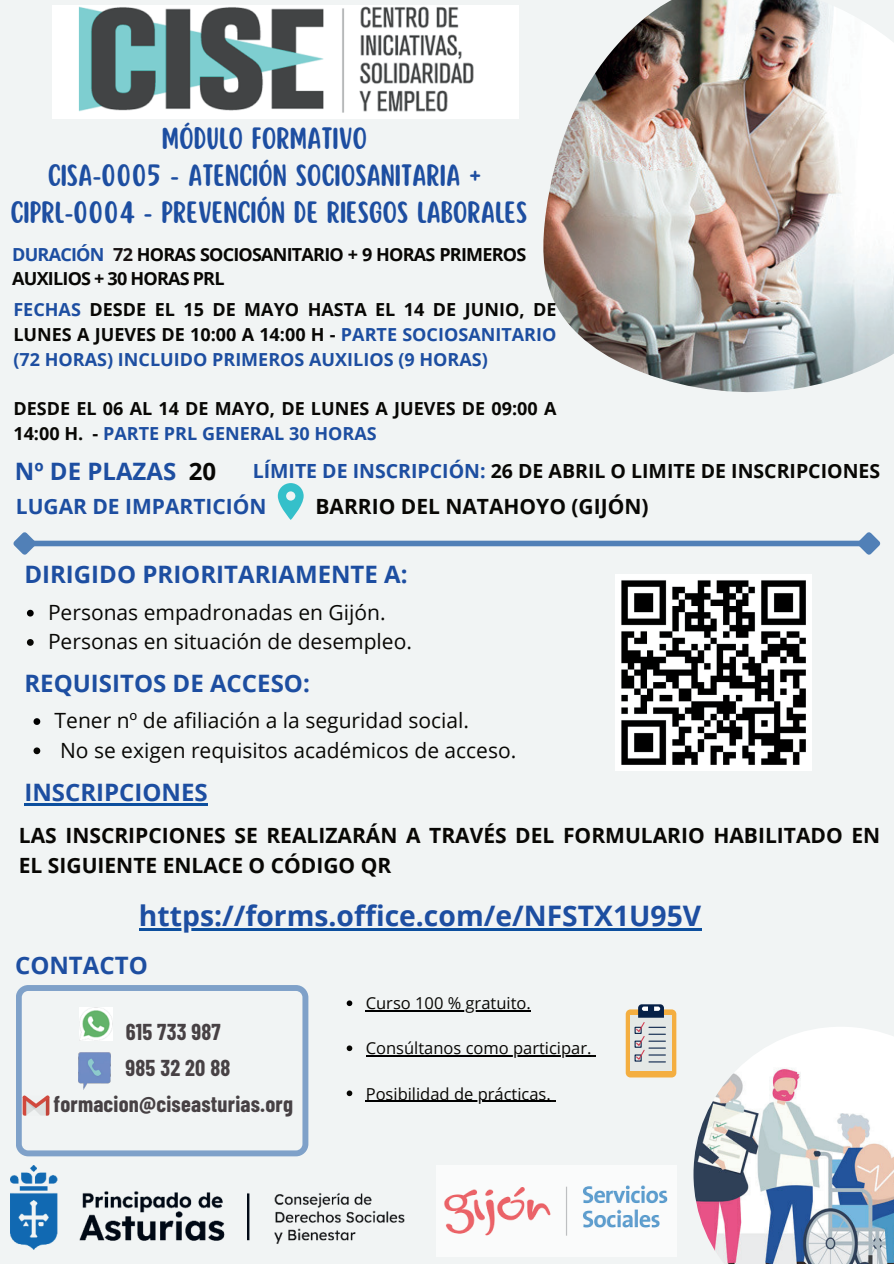
<style>
.page{position:relative;width:894px;height:1264px;background:#fff}
.page>*{position:absolute;margin:0;border:0;box-sizing:border-box;transform-origin:0 0}
.t1{font:700 28.2px "Open Sans";color:#1d4ea1}
.t2{font:27px/37.2px "Scripter";color:#1d4ea1;text-align:center}
.t3{font:700 24px "Open Sans";color:#1d4ea1}
.t4{font:700 22.5px/36px "Barlow Condensed";letter-spacing:.01em;color:#474144;text-align:center}
.t5{font:21px/29.2px "Open Sans";color:#080704}
.t6{font:700 21px/29.2px "Open Sans";color:#080704}
.t7{font:700 21px "Open Sans";color:#1d4ea1}
.t8{font:700 19.5px "Open Sans";color:#080704}
.t9{font:700 18px/24.8px "Open Sans";color:#1d4ea1;text-align:justify}
.t10{font:700 18px/24.8px "Open Sans";color:#080704}
.t11{font:700 18px/24.8px "Open Sans";letter-spacing:-.045em;color:#080704}
.t12{font:16.5px "Open Sans";color:#080704}
.s1{color:#1d4ea1}
.s2{color:#181212}
.s3{color:#080704}
</style>
<div class="page">
<div style="left:0;top:0;width:893px;height:1263px;background:#f1f4f4"></div>
<img style="left:543px;top:0;width:350px;height:392px">
<svg style="left:278px;top:483px;width:25px;height:37px"></svg>
<img style="left:693px;top:1027px;width:200px;height:236px">
<svg style="left:16px;top:985px;width:292px;height:171px"></svg>
<img style="left:79px;top:1007px;width:33px;height:33px">
<img style="left:78px;top:1052px;width:33px;height:37px">
<img style="left:52px;top:5px;width:466px;height:113px">
<svg style="left:23px;top:1095px;width:26px;height:20px"></svg>
<div style="left:32px;top:540px;width:829px;height:6px;background:#5180b7"></div>
<svg style="left:13px;top:532px;width:28px;height:23px"></svg>
<svg style="left:852px;top:532px;width:28px;height:23px"></svg>
<img style="left:444px;top:1185px;width:224px;height:51px">
<svg style="left:27px;top:609px;width:7px;height:7px"></svg>
<svg style="left:27px;top:639px;width:7px;height:6px"></svg>
<img style="left:10px;top:1165px;width:394px;height:84px">
<svg style="left:346px;top:1000px;width:6px;height:6px"></svg>
<hr style="left:365px;top:1010px;width:165px;height:1px;background:#000">
<svg style="left:346px;top:1045px;width:6px;height:6px"></svg>
<hr style="left:365px;top:1055px;width:226px;height:1px;background:#000">
<svg style="left:346px;top:1090px;width:6px;height:6px"></svg>
<hr style="left:365px;top:1100px;width:185px;height:1px;background:#000">
<svg style="left:34px;top:718px;width:6px;height:7px"></svg>
<svg style="left:34px;top:747px;width:6px;height:7px"></svg>
<div style="left:625px;top:1009px;width:51px;height:68px;background:#f4ae40;border-radius:5px"></div>
<div style="left:630px;top:1015px;width:41px;height:56px;background:#e4e8e6"></div>
<svg style="left:635px;top:1004px;width:30px;height:58px"></svg>
<img style="left:615px;top:575px;width:195px;height:195px">
<hr style="left:139px;top:928px;width:562px;height:2px;background:#0d4f9e">
<hr style="left:24px;top:803px;width:184px;height:2px;background:#0d4f9e">
<p class="t2" style="left:11px;top:121px;width:518px">MÓDULO FORMATIVO<br>CISA-0005 - ATENCIÓN SOCIOSANITARIA +<br>CIPRL-0004 - PREVENCIÓN DE RIESGOS LABORALES</p>
<p class="t11" style="left:12px;top:241px;width:515px"><span class="s1">DURACIÓN</span> <span class="s2">72</span> HORAS SOCIOSANITARIO + 9 HORAS PRIMEROS<br>AUXILIOS + 30 HORAS PRL</p>
<p class="t9" style="left:13px;top:296px;width:544px">FECHAS <span class="s3">DESDE EL 15 DE MAYO HASTA EL 14 DE JUNIO, DE LUNES A JUEVES DE 10:00 A 14:00 H -</span> PARTE SOCIOSANITARIO (72 HORAS) INCLUIDO PRIMEROS AUXILIOS (9 HORAS)</p>
<p class="t10" style="left:13px;top:395px;width:544px">DESDE EL 06 AL 14 DE MAYO, DE LUNES A JUEVES DE 09:00 A<br>14:00 H. - <span class="s1">PARTE PRL GENERAL 30 HORAS</span></p>
<p class="t3" style="left:15px;top:454px;width:203px">Nº DE PLAZAS <span class="s3">20</span></p>
<p class="t8" style="left:252px;top:457px;width:629px"><span class="s1">LÍMITE DE INSCRIPCIÓN:</span> 26 DE ABRIL O LIMITE DE INSCRIPCIONES</p>
<p class="t7" style="left:16px;top:491px;width:252px">LUGAR DE IMPARTICIÓN</p>
<p class="t6" style="left:315px;top:491px;width:334px">BARRIO DEL NATAHOYO (GIJÓN)</p>
<p class="t3" style="left:24px;top:557px;width:384px">DIRIGIDO PRIORITARIAMENTE A:</p>
<p class="t5" style="left:48px;top:597px;width:365px">Personas empadronadas en Gijón.<br>Personas en situación de desempleo.</p>
<p class="t3" style="left:24px;top:666px;width:287px">REQUISITOS DE ACCESO:</p>
<p class="t5" style="left:55px;top:705px;width:463px">Tener nº de afiliación a la seguridad social.<br>No se exigen requisitos académicos de acceso.</p>
<p class="t3" style="left:24px;top:775px;width:185px">INSCRIPCIONES</p>
<p class="t6" style="left:19px;top:820px;width:862px">LAS INSCRIPCIONES SE REALIZARÁN A TRAVÉS DEL FORMULARIO HABILITADO EN<br>EL SIGUIENTE ENLACE O CÓDIGO QR</p>
<h1 class="t1" style="left:139px;top:896px;width:563px">https://forms.office.com/e/NFSTX1U95V</h1>
<p class="t3" style="left:15px;top:948px;width:134px">CONTACTO</p>
<p class="t4" style="left:53px;top:1012px;width:241px">615 733 987<br>985 32 20 88 formacion@ciseasturias.org</p>
<p class="t12" style="left:365px;top:992px;width:166px">Curso 100 % gratuito.</p>
<p class="t12" style="left:365px;top:1037px;width:227px">Consúltanos como participar.</p>
<p class="t12" style="left:365px;top:1082px;width:186px">Posibilidad de prácticas.</p>
</div>
